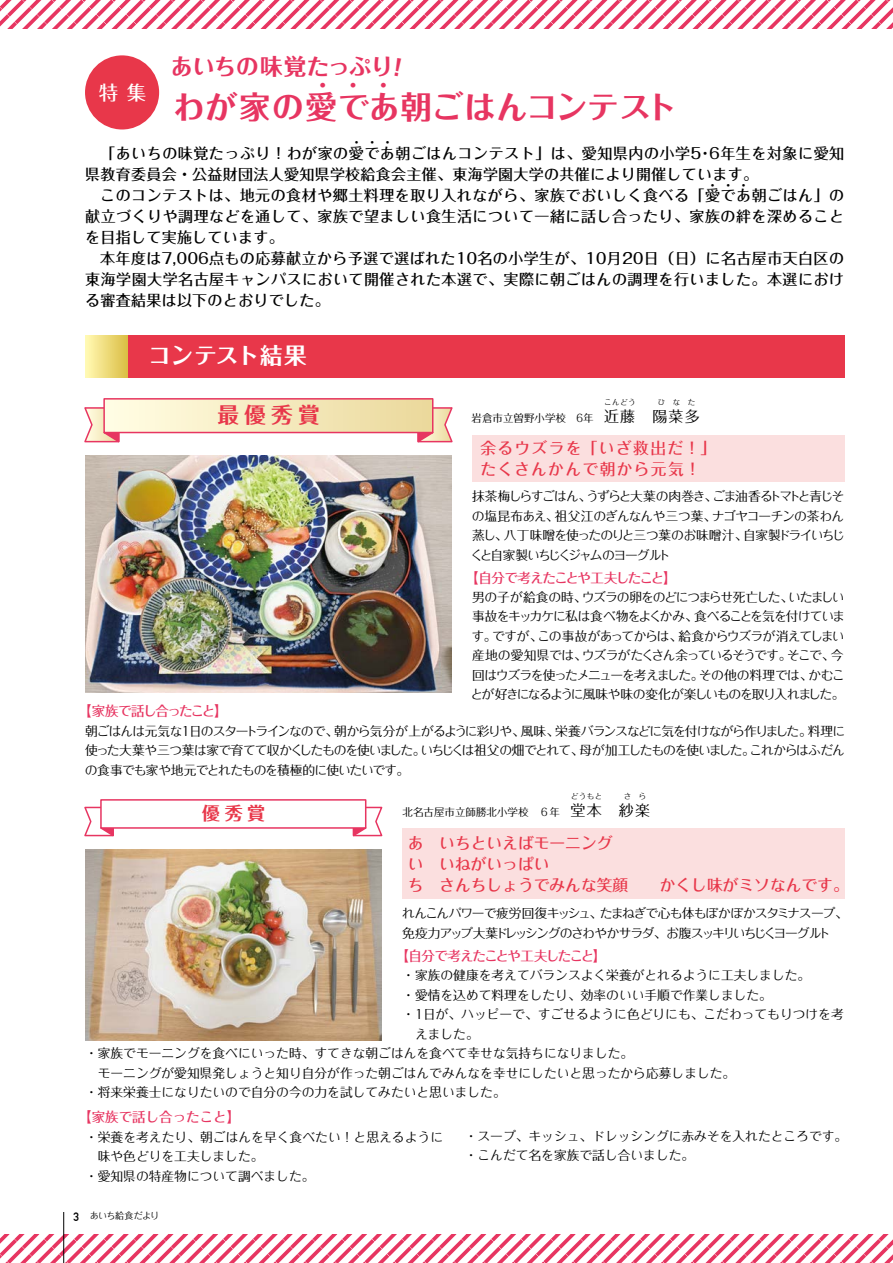
<style>
.page{position:relative;width:893px;height:1263px;background:#fff}
.page>*{position:absolute;margin:0;border:0;box-sizing:border-box;transform-origin:0 0}
.t1{font:700 31.5px "P Folk Pro N";letter-spacing:.015em;color:#e73561}
.t2{font:700 22.5px "P Folk Pro N";letter-spacing:-.035em;color:#e73561}
.t3{font:700 22.5px "Folk Pro";letter-spacing:.015em;color:#fff}
.t4{font:700 21.6px "Folk Pro";color:#e8374a}
.t5{font:500 19.5px "P Folk Pro N";color:#fff}
.t6{font:700 18px "P Folk Pro N";color:#e73561}
.t7{font:700 18px "Folk Pro";color:#e8374a}
.t8{font:500 15.75px/21px "Folk Pro";color:#e8374a}
.t9{font:500 15.75px/21px "Folk Pro";letter-spacing:.085em;color:#e8374a}
.t10{font:500 15px/21px "Folk Pro";letter-spacing:.035em;color:#000;text-align:justify}
.t11{font:15px "Folk Pro";color:#000}
.t12{font:500 13.5px "P Folk Pro N";letter-spacing:-.09em;color:#e73561}
.t13{font:500 13.5px "P Folk Pro N";letter-spacing:-.105em;color:#e73561}
.t14{font:500 13.5px "P Folk Pro N";color:#e73561}
.t15{font:12.75px/19.5px "P Folk Pro N";color:#000;text-align:justify}
.t16{font:12.75px/19.5px "P Folk Pro N";letter-spacing:-.09em;color:#000}
.t17{font:10.5px "Folk Pro";color:#000}
.t18{font:9px "P Folk Pro N";letter-spacing:-.06em;color:#000}
.t19{font:7.5px "Folk Pro";letter-spacing:.075em;color:#000}
.s1{font-size:15px}
.s2{font-family:"DIN Alternate";font-weight:700;font-size:12px}
</style>
<div class="page">
<div style="left:402px;top:828px;width:442px;height:70px;background:#fbdfdf"></div>
<div style="left:472px;top:435px;width:372px;height:46px;background:#fbdfdf"></div>
<div style="left:85px;top:55px;width:74px;height:74px;background:#e8374a;border-radius:50%"></div>
<div style="left:85px;top:335px;width:759px;height:43px;background:#e8374a"></div>
<div style="left:85px;top:335px;width:42px;height:43px;background:linear-gradient(to right,#fffab5,#ddc149)"></div>
<svg style="left:0;top:0;width:893px;height:29px"></svg>
<svg style="left:0;top:1234px;width:893px;height:29px"></svg>
<img style="left:85px;top:455px;width:367px;height:237px">
<svg style="left:84px;top:407px;width:37px;height:36px"></svg>
<svg style="left:416px;top:406px;width:37px;height:37px"></svg>
<div style="left:104px;top:399px;width:329px;height:33px;background:linear-gradient(to right,#fffee6,#ebd89b)"></div>
<div style="left:103px;top:398px;width:330px;height:35px;border:2px solid #e73561"></div>
<img style="left:85px;top:849px;width:297px;height:192px">
<svg style="left:84px;top:806px;width:30px;height:31px"></svg>
<svg style="left:352px;top:805px;width:31px;height:32px"></svg>
<div style="left:101px;top:800px;width:265px;height:28px;background:#fff"></div>
<div style="left:100px;top:799px;width:266px;height:30px;border:2px solid #e73561"></div>
<hr style="left:63px;top:1212px;width:1px;height:51px;background:#000">
<h2 class="t2" style="left:171px;top:47px;width:224px">あいちの味覚たっぷり</h2>
<h1 class="t1" style="left:173px;top:80px;width:505px">わが家の愛であ朝ごはんコンテスト</h1>
<h3 class="t5" style="left:99px;top:76px;width:49px">特 集</h3>
<h3 class="t6" style="left:314px;top:70px;width:80px">・・・</h3>
<p class="t11" style="left:349px;top:130px;width:48px">・ ・ ・</p>
<p class="t10" style="left:85px;top:141px;width:760px;text-indent:15px">「あいちの味覚たっぷり！わが家の愛であ朝ごはんコンテスト」は、愛知県内の小学5･6年生を対象に愛知県教育委員会・公益財団法人愛知県学校給食会主催、東海学園大学の共催により開催しています。</p>
<p class="t10" style="left:85px;top:183px;width:760px;text-indent:15px">このコンテストは、地元の食材や郷土料理を取り入れながら、家族でおいしく食べる「愛であ朝ごはん」の献立づくりや調理などを通して、家族で望ましい食生活について一緒に話し合ったり、家族の絆を深めることを目指して実施しています。</p>
<p class="t10" style="left:85px;top:246px;width:760px;text-indent:15px">本年度は7,006点もの応募献立から予選で選ばれた10名の小学生が、10月20日（日）に名古屋市天白区の東海学園大学名古屋キャンパスにおいて開催された本選で、実際に朝ごはんの調理を行いました。本選における審査結果は以下のとおりでした。</p>
<p class="t11" style="left:705px;top:172px;width:48px">・ ・ ・</p>
<h2 class="t3" style="left:149px;top:337px;width:160px">コンテスト結果</h2>
<h3 class="t4" style="left:217px;top:397px;width:104px">最優秀賞</h3>
<p class="t19" style="left:604px;top:396px;width:33px">こんどう</p>
<p class="t19" style="left:658px;top:396px;width:39px">ひなた</p>
<p class="t9" style="left:480px;top:435px;width:237px">余るウズラを「いざ救出だ！」たくさんかんで朝から元気！</p>
<p class="t15" style="left:470px;top:486px;width:376px">抹茶梅しらすごはん、うずらと大葉の肉巻き、ごま油香るトマトと青じその塩昆布あえ、祖父江のぎんなんや三つ葉、ナゴヤコーチンの茶わん蒸し、八丁味噌を使ったのりと三つ葉のお味噌汁、自家製ドライいちじくと自家製いちじくジャムのヨーグルト</p>
<p class="t12" style="left:465px;top:566px;width:213px">【自分で考えたことや工夫したこと】</p>
<p class="t15" style="left:471px;top:586px;width:376px">男の子が給食の時、ウズラの卵をのどにつまらせ死亡した、いたましい事故をキッカケに私は食べ物をよくかみ、食べることを気を付けています。ですが、この事故があってからは、給食からウズラが消えてしまい産地の愛知県では、ウズラがたくさん余っているそうです。そこで、今回はウズラを使ったメニューを考えました。その他の料理では、かむことが好きになるように風味や味の変化が楽しいものを取り入れました。</p>
<p class="t17" style="left:471px;top:409px;width:230px">岩倉市立曽野小学校　6年　<span class="s1">近藤　陽菜多</span></p>
<p class="t13" style="left:78px;top:700px;width:151px">【家族で話し合ったこと】</p>
<p class="t15" style="left:85px;top:720px;width:762px">朝ごはんは元気な1日のスタートラインなので、朝から気分が上がるように彩りや、風味、栄養バランスなどに気を付けながら作りました。料理に使った大葉や三つ葉は家で育てて収かくしたものを使いました。いちじくは祖父の畑でとれて、母が加工したものを使いました。これからはふだんの食事でも家や地元でとれたものを積極的に使いたいです。</p>
<p class="t19" style="left:571px;top:790px;width:33px">どうもと</p>
<p class="t19" style="left:624px;top:790px;width:24px">さ ら</p>
<p class="t8" style="left:408px;top:830px;width:442px">あ　いちといえばモーニング<br>い　いねがいっぱい<br>ち　さんちしょうでみんな笑顔　　かくし味がミソなんです。</p>
<p class="t16" style="left:402px;top:903px;width:447px">れんこんパワーで疲労回復キッシュ、たまねぎで心も体もぽかぽかスタミナスープ、免疫力アップ大葉ドレッシングのさわやかサラダ、お腹スッキリいちじくヨーグルト</p>
<p class="t12" style="left:395px;top:944px;width:212px">【自分で考えたことや工夫したこと】</p>
<p class="t15" style="left:402px;top:965px;width:410px">・家族の健康を考えてバランスよく栄養がとれるように工夫しました。</p>
<p class="t15" style="left:402px;top:985px;width:371px">・愛情を込めて料理をしたり、効率のいい手順で作業しました。</p>
<p class="t15" style="left:402px;top:1004px;width:443px">・1日が、ハッピーで、すごせるように色どりにも、こだわってもりつけを考</p>
<p class="t15" style="left:402px;top:1024px;width:78px">　えました。</p>
<p class="t15" style="left:85px;top:1043px;width:550px">・家族でモーニングを食べにいった時、すてきな朝ごはんを食べて幸せな気持ちになりました。</p>
<p class="t15" style="left:85px;top:1063px;width:652px">　モーニングが愛知県発しょうと知り自分が作った朝ごはんでみんなを幸せにしたいと思ったから応募しました。</p>
<p class="t15" style="left:85px;top:1082px;width:422px">・将来栄養士になりたいので自分の今の力を試してみたいと思いました。</p>
<p class="t17" style="left:403px;top:803px;width:249px">北名古屋市立師勝北小学校　６年　<span class="s1">堂本　紗楽</span></p>
<h3 class="t7" style="left:202px;top:798px;width:64px">優秀賞</h3>
<p class="t14" style="left:78px;top:1105px;width:163px">【家族で話し合ったこと】</p>
<p class="t15" style="left:85px;top:1126px;width:360px">・栄養を考えたり、朝ごはんを早く食べたい！と思えるように</p>
<p class="t15" style="left:98px;top:1146px;width:167px">味や色どりを工夫しました。</p>
<p class="t15" style="left:85px;top:1165px;width:231px">・愛知県の特産物について調べました。</p>
<p class="t18" style="left:74px;top:1208px;width:87px"><span class="s2">3</span> あいち給食だより</p>
<p class="t15" style="left:465px;top:1125px;width:384px">・スープ、キッシュ、ドレッシングに赤みそを入れたところです。・こんだて名を家族で話し合いました。</p>
</div>
